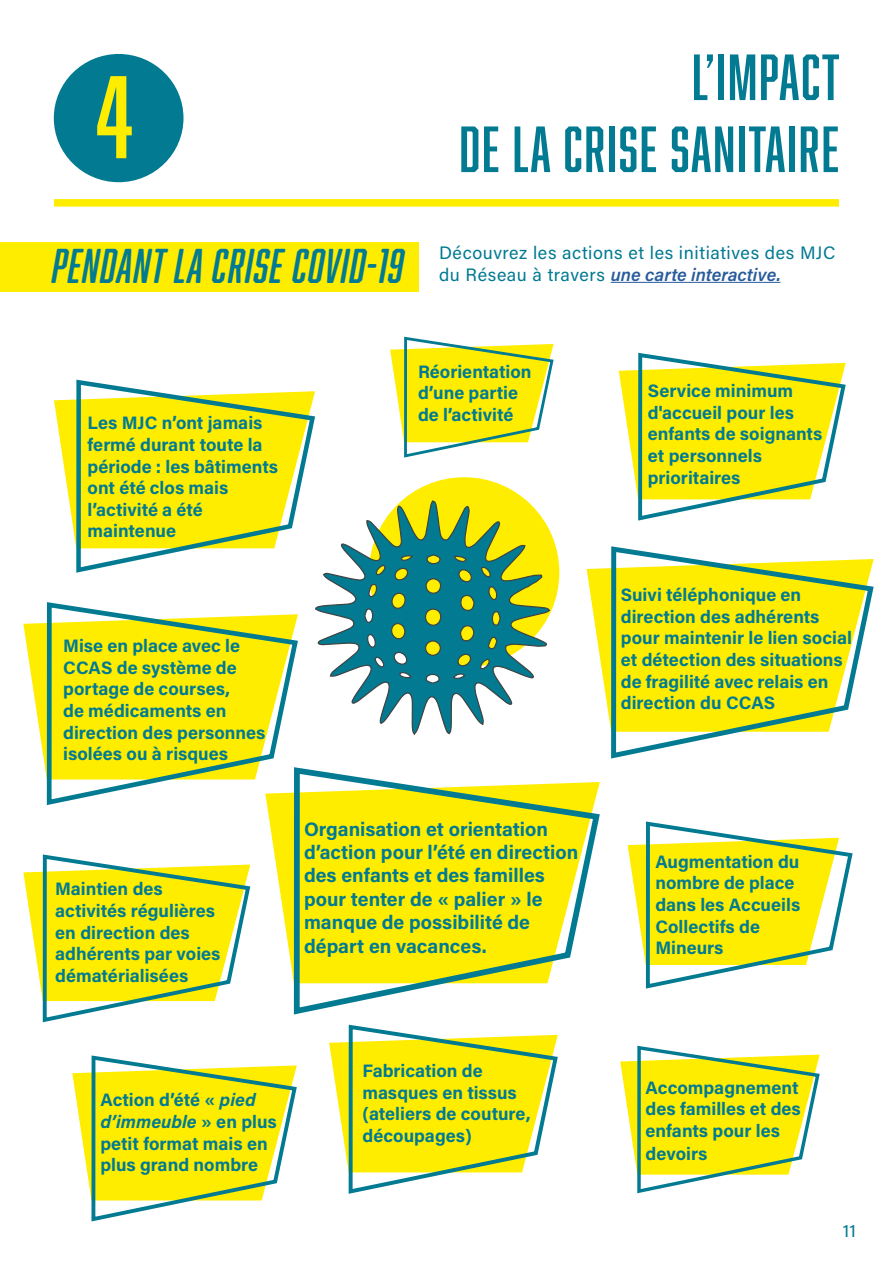
<style>
.page{position:relative;width:893px;height:1263px;background:#fff}
.page>*{position:absolute;margin:0;border:0;box-sizing:border-box;transform-origin:0 0}
.t1{font:108px "Abolition";color:#ffed00}
.t2{font:60px/72px "Abolition";letter-spacing:.03em;color:#017a92;text-align:right}
.t3{font:italic 45px "Abolition Soft";letter-spacing:.03em;color:#017a92}
.t4{font:19.5px/23.4px "Acumin Variable Concept";letter-spacing:.055em;color:#017a92}
.t5{font:18px/21.6px "Acumin Variable Concept";letter-spacing:.055em;color:#017a92}
.s1{color:#275b9b}
</style>
<div class="page">
<div style="left:0;top:242px;width:418px;height:49px;background:#ffed00"></div>
<div style="left:54px;top:54px;width:129px;height:128px;background:#017a92;border-radius:50%"></div>
<div style="left:369px;top:477px;width:190px;height:190px;background:#ffed00;border-radius:50%"></div>
<div style="left:54px;top:199px;width:785px;height:8px;background:#ffed00"></div>
<svg style="left:315px;top:499px;width:236px;height:236px"></svg>
<svg style="left:54px;top:399px;width:20px;height:134px"></svg>
<svg style="left:74px;top:379px;width:244px;height:196px"></svg>
<svg style="left:390px;top:336px;width:164px;height:122px"></svg>
<svg style="left:619px;top:352px;width:227px;height:169px"></svg>
<svg style="left:587px;top:568px;width:21px;height:143px"></svg>
<svg style="left:608px;top:546px;width:266px;height:213px"></svg>
<svg style="left:23px;top:623px;width:21px;height:137px"></svg>
<svg style="left:44px;top:602px;width:254px;height:203px"></svg>
<svg style="left:620px;top:1045px;width:200px;height:149px"></svg>
<svg style="left:23px;top:854px;width:228px;height:169px"></svg>
<svg style="left:329px;top:1024px;width:229px;height:170px"></svg>
<svg style="left:265px;top:782px;width:25px;height:175px"></svg>
<svg style="left:290px;top:764px;width:310px;height:251px"></svg>
<svg style="left:72px;top:1055px;width:225px;height:167px"></svg>
<svg style="left:628px;top:821px;width:225px;height:168px"></svg>
<hr style="left:611px;top:282px;width:169px;height:1px;background:#275b9b">
<h1 class="t1" style="left:96px;top:55px;width:38px">4</h1>
<h3 class="t3" style="left:53px;top:240px;width:353px">PENDANT LA CRISE COVID-19</h3>
<h2 class="t2" style="left:459px;top:40px;width:382px">L’IMPACT<br>DE LA CRISE SANITAIRE</h2>
<p class="t5" style="left:439px;top:241px;width:397px">Découvrez les actions et les initiatives des MJC du Réseau à travers <span class="s1">une carte interactive.</span></p>
<p class="t5" style="left:88px;top:412px;width:191px">Les MJC n’ont jamais fermé durant toute la période : les bâtiments ont été clos mais l’activité a été maintenue</p>
<p class="t5" style="left:63px;top:634px;width:203px">Mise en place avec le<br>CCAS de système de portage de courses,<br>de médicaments en direction des personnes isolées ou à risques</p>
<p class="t5" style="left:418px;top:360px;width:114px">Réorientation d’une partie de l’activité</p>
<p class="t5" style="left:648px;top:379px;width:175px">Service minimum d'accueil pour les enfants de soignants et personnels prioritaires</p>
<p class="t5" style="left:621px;top:583px;width:232px">Suivi téléphonique en direction des adhérents pour maintenir le lien social et détection des situations de fragilité avec relais en direction du CCAS</p>
<p class="t5" style="left:55px;top:878px;width:165px">Maintien des activités régulières en direction des adhérents par voies dématérialisées</p>
<p class="t4" style="left:304px;top:816px;width:275px">Organisation et orientation d’action pour l’été en direction des enfants et des familles pour tenter de « palier » le manque de possibilité de départ en vacances.</p>
<p class="t5" style="left:100px;top:1088px;width:177px">Action d’été « pied d’immeuble » en plus petit format mais en plus grand nombre</p>
<p class="t5" style="left:362px;top:1059px;width:168px">Fabrication de masques en tissus (ateliers de couture, découpages)</p>
<p class="t5" style="left:655px;top:850px;width:145px">Augmentation du nombre de place dans les Accueils<br>Collectifs de<br>Mineurs</p>
<p class="t5" style="left:645px;top:1076px;width:155px">Accompagnement des familles et des enfants pour les</p>
<p class="t5" style="left:645px;top:1142px;width:62px">devoirs</p>
<p class="t5" style="left:843px;top:1219px;width:14px">11</p>
</div>
